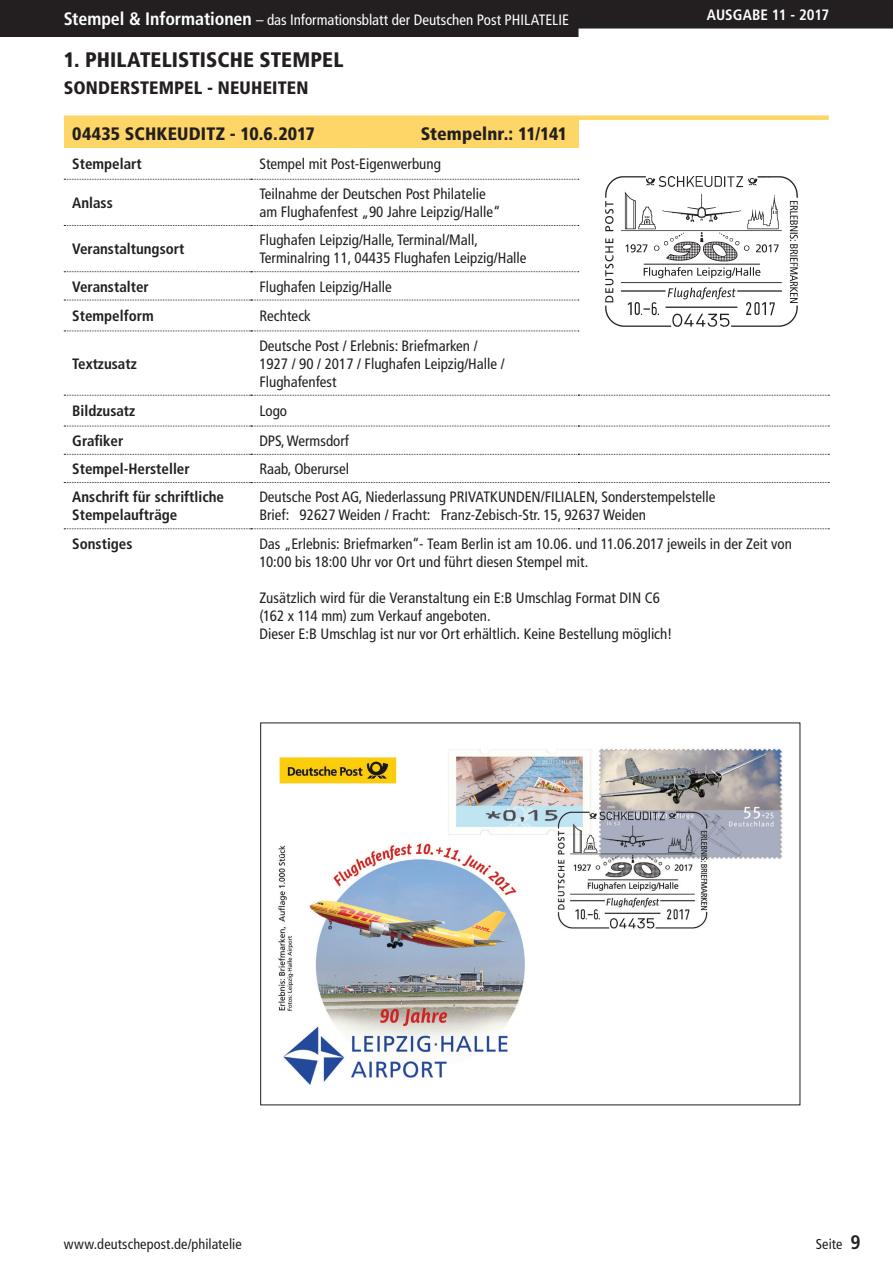
<style>
.page{position:relative;width:893px;height:1263px;background:#fff}
.page>*{position:absolute;margin:0;border:0;box-sizing:border-box;transform-origin:0 0}
.t1{font:900 condensed 21px "Frutiger LT Std";letter-spacing:.005em;color:#231f20}
.t2{font:900 condensed 18px "Frutiger LT Std";letter-spacing:.01em;color:#231f20}
.t3{font:condensed 15px/18px "Frutiger LT Std";color:#231f20}
.t4{font:700 condensed 15px/18px "Frutiger LT Std";color:#231f20}
.t5{font:condensed 15px "Frutiger LT Std";color:#fff}
.t6{font:700 condensed 15px "Frutiger LT Std";color:#fff}
.t7{font:condensed 14.25px "Frutiger LT Std";letter-spacing:.005em;color:#231f20}
.s1{font-weight:700;font-size:18px}
.s2{font-weight:700;font-size:19.5px}
</style>
<div class="page">
<svg style="left:0;top:0;width:893px;height:37px;background:#343131"></svg>
<div style="left:64px;top:118px;width:514px;height:30px;background:#fed667"></div>
<svg style="left:64px;top:225px;width:515px;height:1px"></svg>
<svg style="left:64px;top:271px;width:515px;height:1px"></svg>
<svg style="left:64px;top:300px;width:515px;height:1px"></svg>
<svg style="left:64px;top:331px;width:515px;height:1px"></svg>
<svg style="left:64px;top:482px;width:765px;height:1px"></svg>
<svg style="left:64px;top:528px;width:765px;height:1px"></svg>
<svg style="left:64px;top:395px;width:765px;height:1px"></svg>
<div style="left:64px;top:115px;width:187px;height:5px;background:#fed667"></div>
<div style="left:251px;top:115px;width:327px;height:5px;background:#fed667"></div>
<div style="left:578px;top:115px;width:251px;height:5px;background:#fed667"></div>
<svg style="left:64px;top:426px;width:765px;height:1px"></svg>
<svg style="left:64px;top:454px;width:765px;height:1px"></svg>
<svg style="left:64px;top:179px;width:515px;height:1px"></svg>
<img style="left:605px;top:176px;width:193px;height:151px">
<img style="left:278px;top:748px;width:505px;height:337px">
<p class="t5" style="left:64px;top:11px;width:507px"><span class="s1">Stempel &amp; Informationen</span> – das Informationsblatt der Deutschen Post PHILATELIE</p>
<p class="t6" style="left:707px;top:5px;width:124px">Ausgabe 11 - 2017</p>
<h1 class="t1" style="left:64px;top:47px;width:281px">1. PHILATELISTISCHE STEMPEL</h1>
<p class="t2" style="left:64px;top:77px;width:244px">SONDERSTEMPEL - NEUHEITEN</p>
<p class="t2" style="left:72px;top:123px;width:244px">04435 SCH KEU DITZ - 10.6.2017</p>
<p class="t2" style="left:421px;top:123px;width:148px">STEMPELNR.: 11/141</p>
<p class="t4" style="left:72px;top:155px;width:71px">Stempelart</p>
<p class="t3" style="left:259px;top:155px;width:183px">Stempel mit Post-Eigenwerbung</p>
<p class="t4" style="left:72px;top:194px;width:42px">Anlass</p>
<p class="t3" style="left:259px;top:185px;width:243px">Teilnahme der Deutschen Post Philatelie am Flughafenfest „90 Jahre Leipzig/Halle“</p>
<p class="t4" style="left:72px;top:240px;width:114px">Veranstaltungsort</p>
<p class="t3" style="left:259px;top:231px;width:269px">Flughafen Leipzig/Halle, Terminal/Mall,<br>Terminalring 11, 04435 Flughafen Leipzig/Halle</p>
<p class="t4" style="left:72px;top:277px;width:78px">Veranstalter</p>
<p class="t3" style="left:259px;top:277px;width:134px">Flughafen Leipzig/Halle</p>
<p class="t4" style="left:72px;top:307px;width:83px">Stempelform</p>
<p class="t3" style="left:259px;top:307px;width:53px">Rechteck</p>
<p class="t4" style="left:72px;top:354px;width:66px">Textzusatz</p>
<p class="t3" style="left:259px;top:337px;width:247px">Deutsche Post / Erlebnis: Briefmarken /<br>1927 / 90 / 2017 / Flughafen Leipzig/Halle /<br>Flughafenfest</p>
<p class="t4" style="left:72px;top:402px;width:65px">Bildzusatz</p>
<p class="t3" style="left:259px;top:402px;width:29px">Logo</p>
<p class="t4" style="left:72px;top:432px;width:53px">Grafiker</p>
<p class="t3" style="left:259px;top:432px;width:91px">DPS, Wermsdorf</p>
<p class="t4" style="left:72px;top:460px;width:119px">Stempel-Hersteller</p>
<p class="t3" style="left:259px;top:460px;width:91px">Raab, Oberursel</p>
<p class="t4" style="left:72px;top:488px;width:153px">Anschrift für schriftliche<br>Stempelaufträge</p>
<p class="t3" style="left:259px;top:488px;width:257px">Deutsche Post AG, Niederlassung Privatkunden</p>
<p class="t3" style="left:541px;top:488px;width:11px">/filialen</p>
<p class="t3" style="left:259px;top:488px;width:458px;text-indent:335px">, Sonderstempelstelle<br>Brief: 92627 Weiden / Fracht: Franz-Zebisch-Str. 15, 92637 Weiden</p>
<p class="t4" style="left:72px;top:534px;width:62px">Sonstiges</p>
<p class="t3" style="left:259px;top:534px;width:534px">Das „Erlebnis: Briefmarken“- Team Berlin ist am 10.06. und 11.06.2017 jeweils in der Zeit von<br>10:00 bis 18:00 Uhr vor Ort und führt diesen Stempel mit.</p>
<p class="t3" style="left:259px;top:588px;width:414px">Zusätzlich wird für die Veranstaltung ein E:B Umschlag Format DIN C6 (162 x 114 mm) zum Verkauf angeboten.<br>Dieser E:B Umschlag ist nur vor Ort erhältlich. Keine Bestellung möglich!</p>
<p class="t7" style="left:64px;top:1235px;width:179px">www.deutschepost.de/philatelie</p>
<p class="t7" style="left:816px;top:1235px;width:46px">Seite <span class="s2">9</span></p>
</div>
